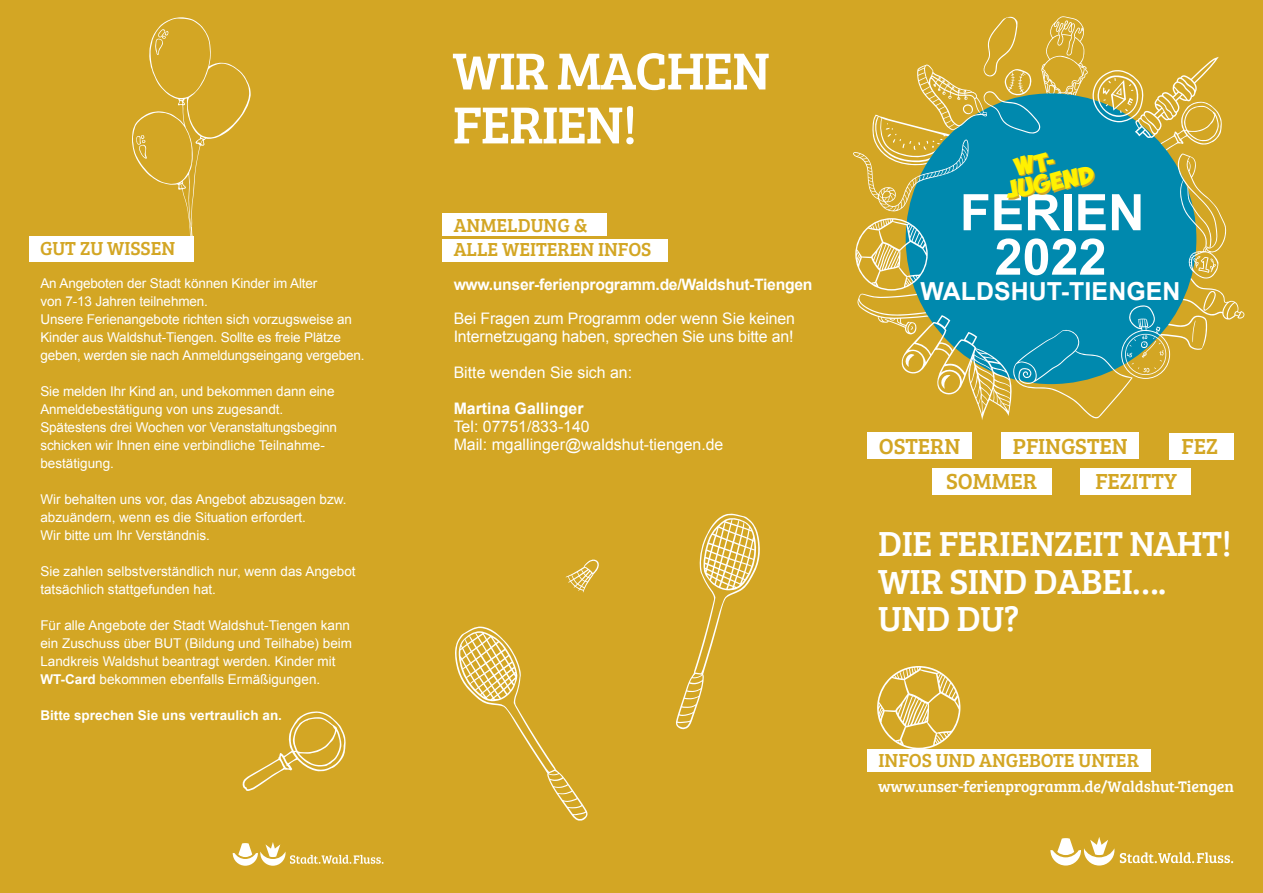
<style>
.page{position:relative;width:1263px;height:893px;background:#d3a624}
.page>*{position:absolute;margin:0;border:0;box-sizing:border-box;transform-origin:0 0}
.t1{font:53.7px/54px "Bree Serif";letter-spacing:-.02em;color:#fff}
.t2{font:700 50.4px "Arial";color:#fff}
.t3{font:36px/37.5px "Bree Serif";letter-spacing:-.01em;color:#fff}
.t4{font:700 24.9px "Arial";letter-spacing:.005em;color:#fff}
.t5{font:22.5px/35.2px "Bree Serif";color:#d3a624}
.t6{font:19.5px/24.5px "Bree Serif";color:#d3a624}
.t7{font:700 17.7px/21.3px "Obelix Pro";color:#fff101}
.t8{font:15.9px/18px "Arial";letter-spacing:-.01em;color:#fff}
.t9{font:15.9px "Bree Serif";letter-spacing:-.01em;color:#fff}
.t10{font:700 15.9px "Arial";color:#fff}
.t11{font:700 15.75px "Arial";letter-spacing:-.02em;color:#fff}
.t12{font:13.5px/18px "Arial";color:#fff}
.t13{font:700 13.5px "Arial";color:#fff}
.s1{font-weight:700}
</style>
<div class="page">
<div style="left:867px;top:749px;width:284px;height:23px;background:#fff"></div>
<svg style="left:853px;top:16px;width:392px;height:404px"></svg>
<svg style="left:1050px;top:837px;width:64px;height:28px"></svg>
<svg style="left:1120px;top:852px;width:113px;height:11px"></svg>
<svg style="left:877px;top:666px;width:83px;height:83px"></svg>
<div style="left:30px;top:236px;width:164px;height:25px;background:#fff"></div>
<div style="left:442px;top:213px;width:164px;height:23px;background:#fff"></div>
<div style="left:442px;top:239px;width:226px;height:23px;background:#fff"></div>
<svg style="left:233px;top:842px;width:150px;height:24px"></svg>
<svg style="left:242px;top:711px;width:104px;height:80px"></svg>
<div style="left:867px;top:433px;width:105px;height:26px;background:#fff"></div>
<div style="left:1001px;top:433px;width:138px;height:26px;background:#fff"></div>
<div style="left:932px;top:468px;width:119px;height:26px;background:#fff"></div>
<div style="left:1081px;top:468px;width:110px;height:26px;background:#fff"></div>
<div style="left:1169px;top:433px;width:64px;height:26px;background:#fff"></div>
<svg style="left:132px;top:17px;width:119px;height:219px"></svg>
<svg style="left:455px;top:626px;width:132px;height:195px"></svg>
<svg style="left:676px;top:513px;width:84px;height:216px"></svg>
<svg style="left:565px;top:559px;width:34px;height:33px"></svg>
<h3 class="t6" style="left:40px;top:235px;width:137px">GUT ZU WISSEN</h3>
<p class="t12" style="left:40px;top:274px;width:326px">An Angeboten der Stadt können Kinder im Alter<br>von 7-13 Jahren teilnehmen.<br>Unsere Ferienangebote richten sich vorzugsweise an Kinder aus Waldshut-Tiengen. Sollte es freie Plätze geben, werden sie nach Anmeldungseingang vergeben.</p>
<p class="t12" style="left:40px;top:382px;width:298px">Sie melden Ihr Kind an, und bekommen dann eine Anmeldebestätigung von uns zugesandt.<br>Spätestens drei Wochen vor Veranstaltungsbeginn schicken wir Ihnen eine verbindliche Teilnahme&shy;bestätigung.</p>
<p class="t12" style="left:40px;top:490px;width:308px">Wir behalten uns vor, das Angebot abzusagen bzw. abzuändern, wenn es die Situation erfordert.<br>Wir bitte um Ihr Verständnis.</p>
<p class="t12" style="left:40px;top:562px;width:317px">Sie zahlen selbstverständlich nur, wenn das Angebot tatsächlich stattgefunden hat.</p>
<p class="t12" style="left:40px;top:616px;width:313px">Für alle Angebote der Stadt Waldshut-Tiengen kann ein Zuschuss über BUT (Bildung und Teilhabe) beim Landkreis Waldshut beantragt werden. Kinder mit <span class="s1">WT-Card</span> bekommen ebenfalls Ermäßigungen.</p>
<p class="t13" style="left:40px;top:706px;width:243px">Bitte sprechen Sie uns vertraulich an.</p>
<h1 class="t1" style="left:453px;top:41px;width:319px">WIR MACHEN<br>FERIEN!</h1>
<h3 class="t6" style="left:454px;top:212px;width:199px">ANMELDUNG &amp;<br>ALLE WEITEREN INFOS</h3>
<p class="t11" style="left:454px;top:274px;width:360px">www.unser-ferienprogramm.de/Waldshut-Tiengen</p>
<p class="t8" style="left:454px;top:310px;width:343px">Bei Fragen zum Programm oder wenn Sie keinen<br>Internetzugang haben, sprechen Sie uns bitte an!</p>
<p class="t8" style="left:454px;top:364px;width:180px">Bitte wenden Sie sich an:</p>
<p class="t10" style="left:454px;top:398px;width:131px">Martina Gallinger</p>
<p class="t8" style="left:454px;top:418px;width:271px">Tel: 07751/833-140<br>Mail: mgallinger@waldshut-tiengen.de</p>
<h3 class="t7" style="left:1001px;top:162px;width:91px;text-indent:12px;rotate:-10deg">wt-<br>Jugend</h3>
<h2 class="t2" style="left:960px;top:179px;width:186px">FERIEN</h2>
<h2 class="t2" style="left:994px;top:224px;width:113px">2022</h2>
<h3 class="t4" style="left:920px;top:275px;width:262px">WALDSHUT-TIENGEN</h3>
<h3 class="t5" style="left:879px;top:427px;width:83px">OSTERN</h3>
<h3 class="t5" style="left:946px;top:427px;width:183px;text-indent:67px">PFINGSTEN<br>SOMMER</h3>
<h3 class="t5" style="left:1181px;top:428px;width:38px">FEZ</h3>
<h3 class="t5" style="left:1095px;top:463px;width:83px">FEZITTY</h3>
<h3 class="t3" style="left:878px;top:523px;width:355px">DIE FERIENZEIT NAHT!<br>WIR SIND DABEI….<br>UND DU?</h3>
<h3 class="t6" style="left:878px;top:747px;width:262px">INFOS UND ANGEBOTE UNTER</h3>
<p class="t9" style="left:878px;top:775px;width:357px">www.unser-ferienprogramm.de/Waldshut-Tiengen</p>
</div>
